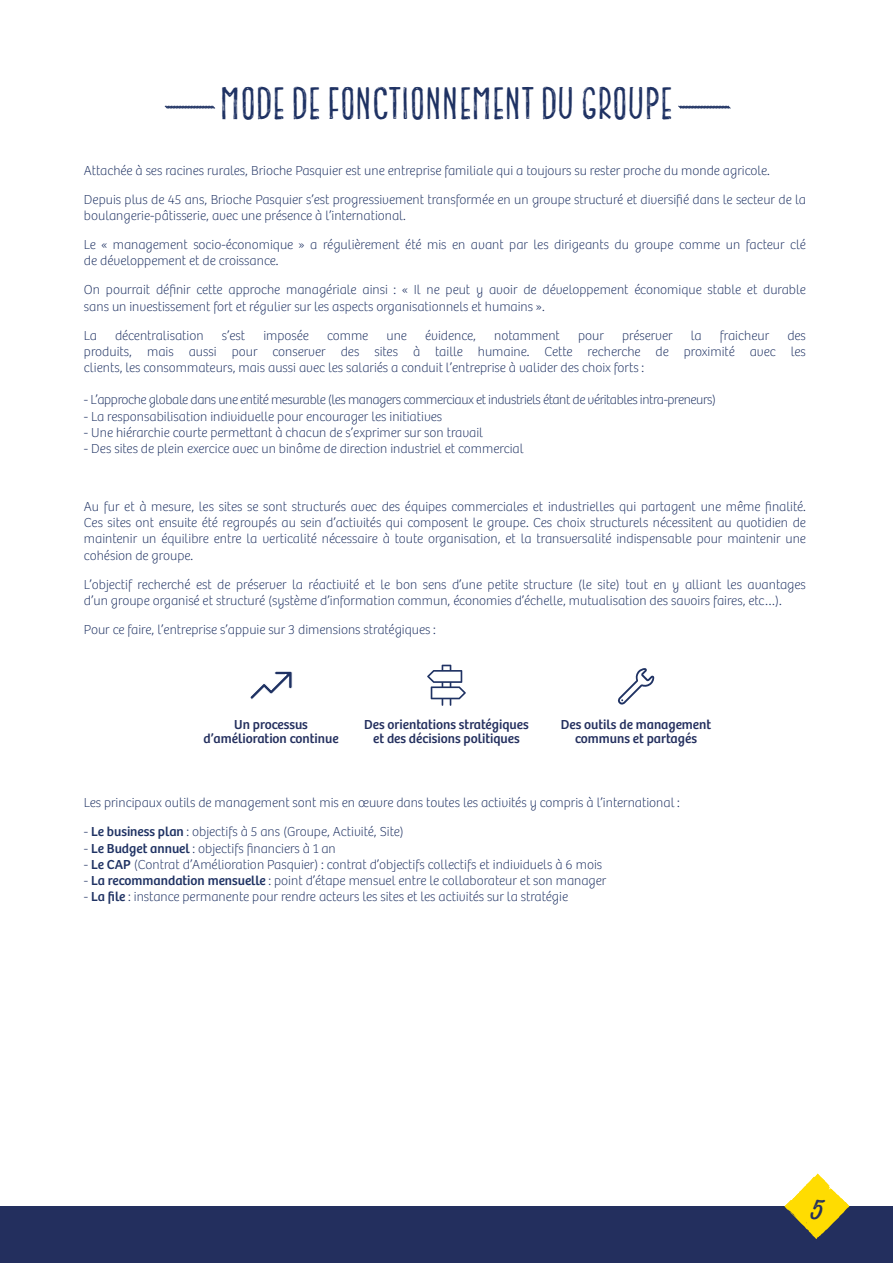
<style>
.page{position:relative;width:893px;height:1263px;background:#fff}
.page>*{position:absolute;margin:0;border:0;box-sizing:border-box;transform-origin:0 0}
.t1{font:45px "Gianduja Sans";color:#1f3263}
.t2{font:30.9px "Gianduja Script";color:#232f5e}
.t3{font:27px "Thirsty Rough Lt One";color:#232f5e}
.t4{font:100 13.5px/16.2px "Bree";color:#1f3263}
.t5{font:13.5px/14.9px "Bree";color:#232f5e;text-align:center}
.t6{font:100 13.5px "Bree";letter-spacing:-.03em;color:#1f3263}
.s1{font-weight:400}
</style>
<div class="page">
<div style="left:0;top:1206px;width:893px;height:57px;background:#232f5e"></div>
<svg style="left:784px;top:1174px;width:65px;height:65px"></svg>
<svg style="left:164px;top:105px;width:52px;height:4px"></svg>
<svg style="left:678px;top:105px;width:53px;height:4px"></svg>
<svg style="left:618px;top:668px;width:36px;height:36px"></svg>
<svg style="left:427px;top:665px;width:39px;height:41px"></svg>
<svg style="left:250px;top:671px;width:43px;height:29px"></svg>
<p class="t1" style="left:220px;top:76px;width:454px">MODE DE FONCTIONNEMENT DU GROUPE</p>
<p class="t4" style="left:84px;top:163px;width:687px">Attachée à ses racines rurales, Brioche Pasquier est une entreprise familiale qui a toujours su rester proche du monde agricole.</p>
<p class="t4" style="left:84px;top:192px;width:723px">Depuis plus de 45 ans, Brioche Pasquier s’est progressivement transformée en un groupe structuré et diversifié dans le secteur de la boulangerie-pâtisserie, avec une présence à l’international.</p>
<p class="t4" style="left:84px;top:237px;width:723px">Le « management socio-économique » a régulièrement été mis en avant par les dirigeants du groupe comme un facteur clé de développement et de croissance.</p>
<p class="t4" style="left:84px;top:282px;width:723px">On pourrait définir cette approche managériale ainsi : « Il ne peut y avoir de développement économique stable et durable sans un investissement fort et régulier sur les aspects organisationnels et humains ».</p>
<p class="t4" style="left:84px;top:327px;width:14px">La</p>
<p class="t4" style="left:115px;top:327px;width:90px">décentralisation</p>
<p class="t4" style="left:222px;top:327px;width:25px">s’est</p>
<p class="t4" style="left:263px;top:327px;width:47px">imposée</p>
<p class="t4" style="left:327px;top:327px;width:43px">comme</p>
<p class="t4" style="left:386px;top:327px;width:22px">une</p>
<p class="t4" style="left:425px;top:327px;width:52px">évidence,</p>
<p class="t4" style="left:494px;top:327px;width:67px">notamment</p>
<p class="t4" style="left:578px;top:327px;width:27px">pour</p>
<p class="t4" style="left:622px;top:327px;width:52px">préserver</p>
<p class="t4" style="left:691px;top:327px;width:12px">la</p>
<p class="t4" style="left:720px;top:327px;width:51px">fraicheur</p>
<p class="t4" style="left:84px;top:327px;width:723px;text-align:justify;text-indent:703px">des produits, mais aussi pour conserver des sites à taille humaine. Cette recherche de proximité avec les clients, les consommateurs, mais aussi avec les salariés a conduit l’entreprise à valider des choix forts :</p>
<p class="t6" style="left:84px;top:392px;width:634px">- L’approche globale dans une entité mesurable (les managers commerciaux et industriels étant de véritables intra-preneurs)</p>
<p class="t4" style="left:84px;top:408px;width:360px">- La responsabilisation individuelle pour encourager les initiatives</p>
<p class="t4" style="left:84px;top:424px;width:401px">- Une hiérarchie courte permettant à chacun de s’exprimer sur son travail</p>
<p class="t4" style="left:84px;top:441px;width:441px">- Des sites de plein exercice avec un binôme de direction industriel et commercial</p>
<p class="t4" style="left:84px;top:499px;width:723px;text-align:justify">Au fur et à mesure, les sites se sont structurés avec des équipes commerciales et industrielles qui partagent une même finalité.<br>Ces sites ont ensuite été regroupés au sein d’activités qui composent le groupe. Ces choix structurels nécessitent au quotidien de maintenir un équilibre entre la verticalité nécessaire à toute organisation, et la transversalité indispensable pour maintenir une cohésion de groupe.</p>
<p class="t4" style="left:84px;top:576px;width:723px">L’objectif recherché est de préserver la réactivité et le bon sens d’une petite structure (le site) tout en y alliant les avantages d’un groupe organisé et structuré (système d’information commun, économies d’échelle, mutualisation des savoirs faires, etc…).</p>
<p class="t4" style="left:84px;top:621px;width:353px">Pour ce faire, l’entreprise s’appuie sur 3 dimensions stratégiques :</p>
<p class="t5" style="left:203px;top:717px;width:137px">Un processus d’amélioration continue</p>
<p class="t5" style="left:364px;top:717px;width:166px">Des orientations stratégiques et des décisions politiques</p>
<p class="t5" style="left:561px;top:717px;width:152px">Des outils de management communs et partagés</p>
<p class="t4" style="left:84px;top:795px;width:597px">Les principaux outils de management sont mis en œuvre dans toutes les activités y compris à l’international :</p>
<p class="t4" style="left:84px;top:824px;width:321px">- <span class="s1">Le business plan</span> : objectifs à 5 ans (Groupe, Activité, Site)</p>
<p class="t4" style="left:84px;top:840px;width:253px">- <span class="s1">Le Budget annuel</span> : objectifs financiers à 1 an</p>
<p class="t4" style="left:84px;top:856px;width:520px">- <span class="s1">Le CAP</span> (Contrat d’Amélioration Pasquier) : contrat d’objectifs collectifs et individuels à 6 mois</p>
<p class="t4" style="left:84px;top:873px;width:524px">- <span class="s1">La recommandation mensuelle</span> : point d’étape mensuel entre le collaborateur et son manager</p>
<p class="t4" style="left:84px;top:889px;width:486px">- <span class="s1">La file</span> : instance permanente pour rendre acteurs les sites et les activités sur la stratégie</p>
<p class="t2" style="left:806px;top:1187px;width:16px">1</p>
<p class="t3" style="left:811px;top:1190px;width:14px">5</p>
</div>
